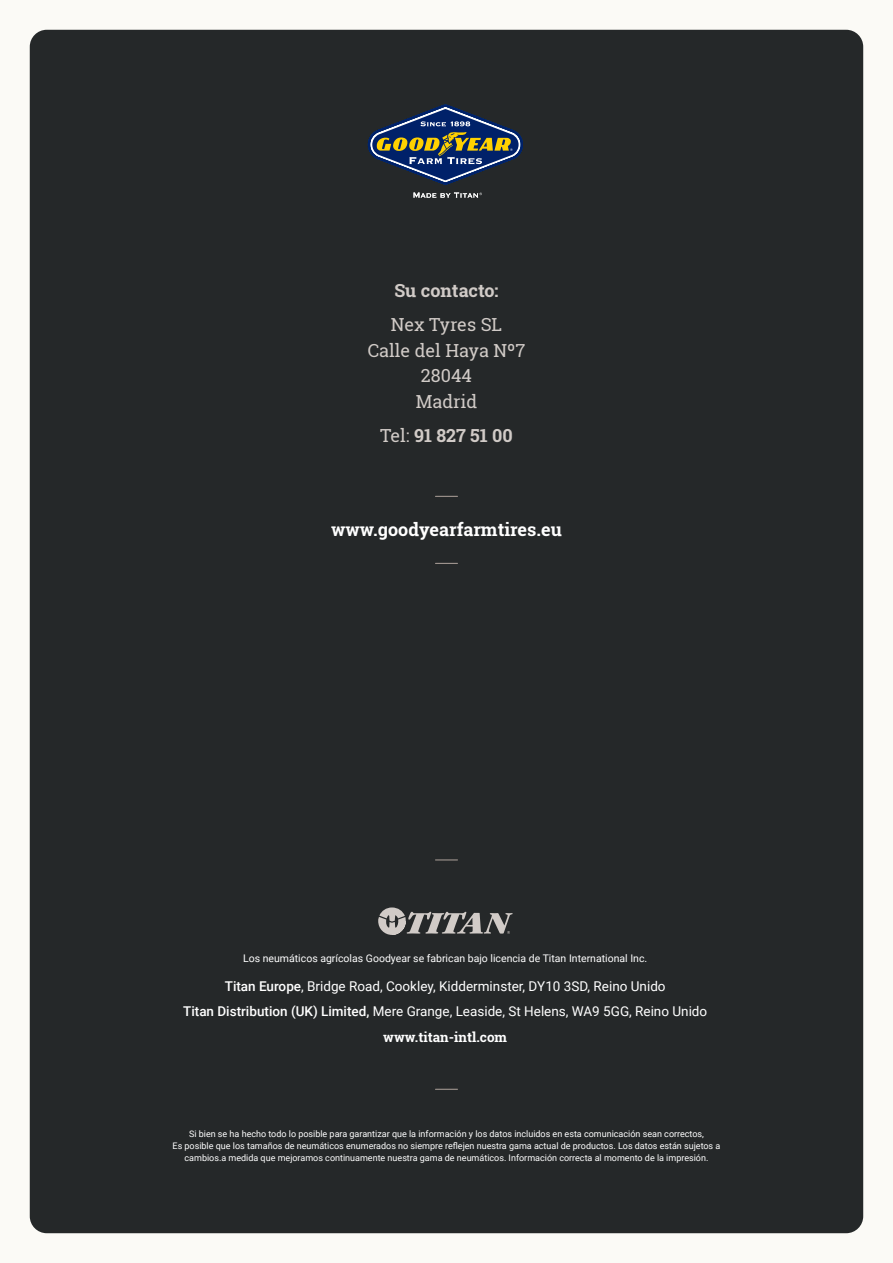
<style>
.page{position:relative;width:893px;height:1263px;background:#fbfaf6}
.page>*{position:absolute;margin:0;border:0;box-sizing:border-box;transform-origin:0 0}
.t1{font:18px/25.5px "Roboto Slab";color:#d1cbc7;text-align:center}
.t2{font:700 18px "Roboto Slab";color:#d1cbc7}
.t3{font:700 18px "Roboto Slab";color:#fff}
.t4{font:13.5px/25.2px "Roboto";color:#fff;text-align:center}
.t5{font:700 13.5px "Roboto Slab";color:#fff}
.t6{font:10.5px "Roboto";color:#fff}
.t7{font:9px/12px "Roboto";color:#fff;text-align:center}
.s1{font-weight:400}
.s2{font-weight:500}
</style>
<div class="page">
<div style="left:30px;top:30px;width:833px;height:1203px;background:#252829;border-radius:17px"></div>
<svg style="left:378px;top:907px;width:135px;height:28px"></svg>
<svg style="left:435px;top:859px;width:22px;height:1px"></svg>
<svg style="left:435px;top:1089px;width:22px;height:1px"></svg>
<svg style="left:435px;top:496px;width:22px;height:1px"></svg>
<svg style="left:435px;top:563px;width:22px;height:1px"></svg>
<svg style="left:368px;top:105px;width:155px;height:80px"></svg>
<svg style="left:413px;top:192px;width:69px;height:6px"></svg>
<h1 class="t2" style="left:394px;top:279px;width:106px">Su contacto:</h1>
<h1 class="t1" style="left:368px;top:312px;width:159px">Nex Tyres SL<br>Calle del Haya Nº7<br>28044<br>Madrid</h1>
<h1 class="t2" style="left:380px;top:423px;width:134px"><span class="s1">Tel:</span> 91 827 51 00</h1>
<h1 class="t3" style="left:331px;top:517px;width:232px">www.goodyearfarmtires.eu</h1>
<p class="t6" style="left:243px;top:951px;width:406px">Los neumáticos agrícolas Goodyear se fabrican bajo licencia de Titan International Inc.</p>
<h2 class="t4" style="left:183px;top:973px;width:526px"><span class="s2">Titan Europe</span>, Bridge Road, Cookley, Kidderminster, DY10 3SD, Reino Unido<br><span class="s2">Titan Distribution (UK) Limited,</span> Mere Grange, Leaside, St Helens, WA9 5GG, Reino Unido</h2>
<h2 class="t5" style="left:383px;top:1027px;width:125px">www.titan-intl.com</h2>
<p class="t7" style="left:173px;top:1127px;width:549px">Si bien se ha hecho todo lo posible para garantizar que la información y los datos incluidos en esta comunicación sean correctos,<br>Es posible que los tamaños de neumáticos enumerados no siempre reflejen nuestra gama actual de productos. Los datos están sujetos a cambios.a medida que mejoramos continuamente nuestra gama de neumáticos. Información correcta al momento de la impresión.</p>
</div>
